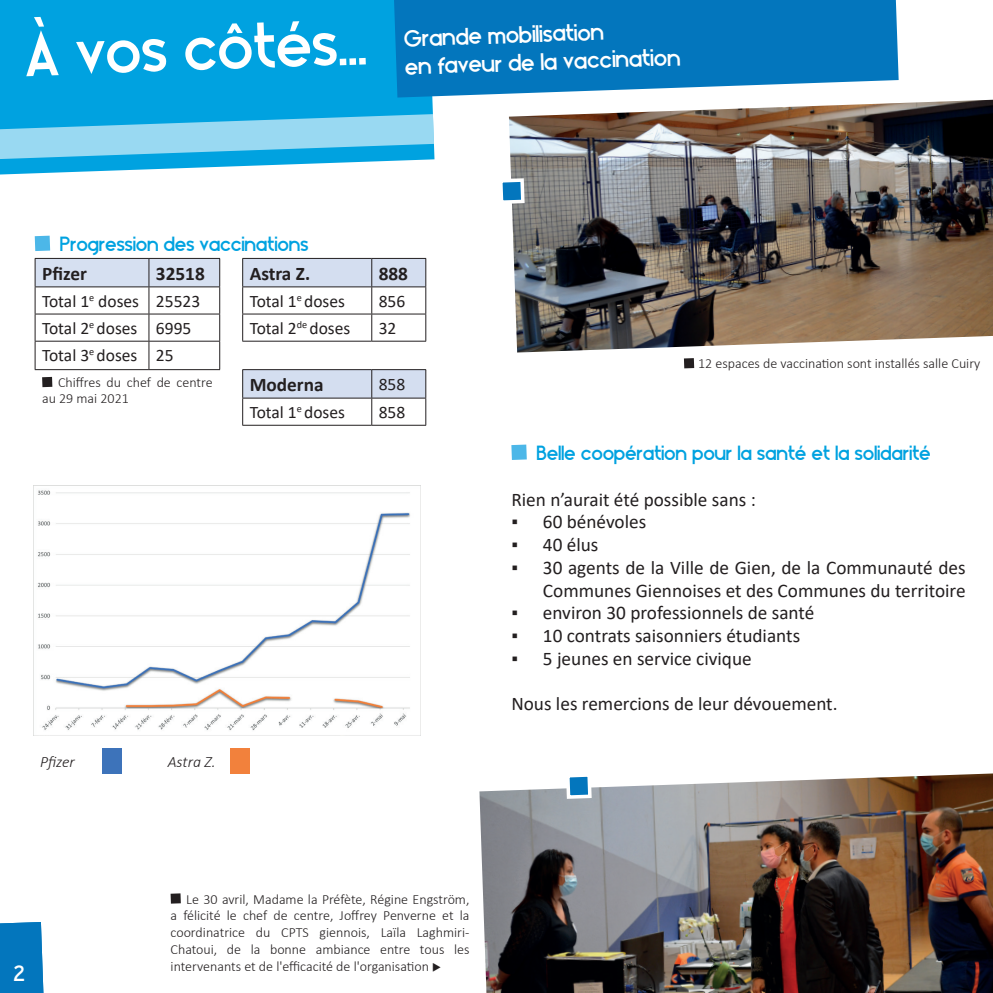
<style>
.page{position:relative;width:993px;height:993px;background:#fff}
.page>*{position:absolute;margin:0;border:0;box-sizing:border-box;transform-origin:0 0}
.t1{font:66.5px "Blissful Thinking";color:#fff}
.t2{font:24.5px/28px "Blissful Thinking";color:#fff}
.t3{font:22.75px "Blissful Thinking";color:#fff}
.t4{font:21px "Blissful Thinking";color:#00a2e0}
.t5{font:19.25px/22.8px "Calibri";color:#231f20;text-align:right}
.t6{font:700 19.25px "Calibri";color:#231f20}
.t7{font:17.5px "Calibri";color:#231f20}
.t8{font:italic 300 15.75px "Calibri";color:#231f20}
.t9{font:300 14px/16.8px "Calibri";color:#231f20}
</style>
<div class="page">
<img style="left:479px;top:773px;width:513px;height:219px">
<div style="left:0;top:0;width:433px;height:174px;background:#00a2e0"></div>
<svg style="left:0;top:114px;width:434px;height:49px;background:#5fc4eb"></svg>
<svg style="left:394px;top:0;width:504px;height:97px;background:#1782c3"></svg>
<div style="left:0;top:922px;width:43px;height:70px;background:#0376bd"></div>
<svg style="left:564px;top:773px;width:29px;height:27px"></svg>
<div style="left:35px;top:235px;width:15px;height:16px;background:#4cb7e8"></div>
<hr style="left:242px;top:425px;width:129px;height:1px;background:#231f20">
<hr style="left:371px;top:425px;width:55px;height:1px;background:#231f20">
<svg style="left:35px;top:258px;width:185px;height:111px"></svg>
<hr style="left:35px;top:369px;width:114px;height:1px;background:#231f20">
<hr style="left:149px;top:369px;width:71px;height:1px;background:#231f20">
<svg style="left:242px;top:258px;width:184px;height:167px"></svg>
<hr style="left:371px;top:397px;width:55px;height:1px;background:#231f20">
<div style="left:42px;top:377px;width:10px;height:10px;background:#231f20"></div>
<div style="left:511px;top:444px;width:15px;height:16px;background:#4cb7e8"></div>
<img style="left:33px;top:485px;width:387px;height:250px">
<div style="left:102px;top:747px;width:20px;height:26px;background:#3d73ba"></div>
<div style="left:230px;top:747px;width:20px;height:26px;background:#f2813c"></div>
<img style="left:508px;top:100px;width:484px;height:252px">
<svg style="left:502px;top:176px;width:24px;height:30px"></svg>
<div style="left:170px;top:893px;width:11px;height:10px;background:#231f20"></div>
<div style="left:683px;top:358px;width:11px;height:10px;background:#231f20"></div>
<h1 class="t1" style="left:24px;top:16px;width:344px;rotate:-2deg">À vos côtés...</h1>
<h2 class="t2" style="left:404px;top:24px;width:277px;rotate:-2deg">Grande mobilisation<br>en faveur de la vaccination</h2>
<h3 class="t4" style="left:61px;top:232px;width:250px">Progression des vaccinations</h3>
<h3 class="t6" style="left:42px;top:260px;width:46px">Pfizer</h3>
<h3 class="t6" style="left:156px;top:260px;width:50px">32518</h3>
<h3 class="t6" style="left:249px;top:260px;width:62px">Astra Z.</h3>
<h3 class="t6" style="left:378px;top:260px;width:31px">888</h3>
<p class="t7" style="left:42px;top:289px;width:160px">Total 1<sup>e</sup> doses 25523</p>
<p class="t7" style="left:249px;top:289px;width:97px">Total 1<sup>e</sup> doses</p>
<p class="t7" style="left:378px;top:289px;width:28px">856</p>
<p class="t7" style="left:42px;top:316px;width:151px">Total 2<sup>e</sup> doses 6995</p>
<p class="t7" style="left:249px;top:316px;width:102px">Total 2<sup>de</sup> doses</p>
<p class="t7" style="left:378px;top:316px;width:19px">32</p>
<p class="t7" style="left:42px;top:343px;width:133px">Total 3<sup>e</sup> doses 25</p>
<p class="t9" style="left:42px;top:374px;width:172px;line-height:15.8px;text-indent:16px">Chiffres du chef de centre au 29 mai 2021</p>
<h3 class="t6" style="left:249px;top:371px;width:75px">Moderna</h3>
<p class="t7" style="left:378px;top:371px;width:28px">858</p>
<p class="t7" style="left:249px;top:400px;width:97px">Total 1<sup>e</sup> doses</p>
<p class="t7" style="left:378px;top:400px;width:28px">858</p>
<p class="t9" style="left:698px;top:355px;width:284px">12 espaces de vaccination sont installés salle Cuiry</p>
<p class="t8" style="left:40px;top:751px;width:36px">Pfizer</p>
<p class="t8" style="left:168px;top:751px;width:49px">Astra Z.</p>
<h3 class="t4" style="left:537px;top:441px;width:395px">Belle coopération pour la santé et la solidarité</h3>
<h3 class="t5" style="left:511px;top:487px;width:246px">Rien n’aurait été possible sans :</h3>
<h3 class="t5" style="left:511px;top:510px;width:136px">▪ 60 bénévoles</h3>
<h3 class="t5" style="left:511px;top:532px;width:88px">▪ 40 élus</h3>
<h3 class="t5" style="left:511px;top:555px;width:455px">▪ 30 agents de la Ville de Gien, de la Communauté des<br>Communes Giennoises et des Communes du territoire</h3>
<h3 class="t5" style="left:511px;top:601px;width:304px">▪ environ 30 professionnels de santé</h3>
<h3 class="t5" style="left:511px;top:623px;width:290px">▪ 10 contrats saisonniers étudiants</h3>
<h3 class="t5" style="left:511px;top:646px;width:242px">▪ 5 jeunes en service civique</h3>
<h3 class="t5" style="left:511px;top:692px;width:327px">Nous les remercions de leur dévouement.</h3>
<h3 class="t3" style="left:14px;top:960px;width:13px">2</h3>
<p class="t9" style="left:170px;top:890px;width:300px;text-align:justify;text-indent:16px">Le 30 avril, Madame la Préfète, Régine Engström, a félicité le chef de centre, Joffrey Penverne et la coordinatrice du CPTS giennois, Laïla Laghmiri-Chatoui, de la bonne ambiance entre tous les intervenants et de l'efficacité de l'organisation ◆</p>
</div>
